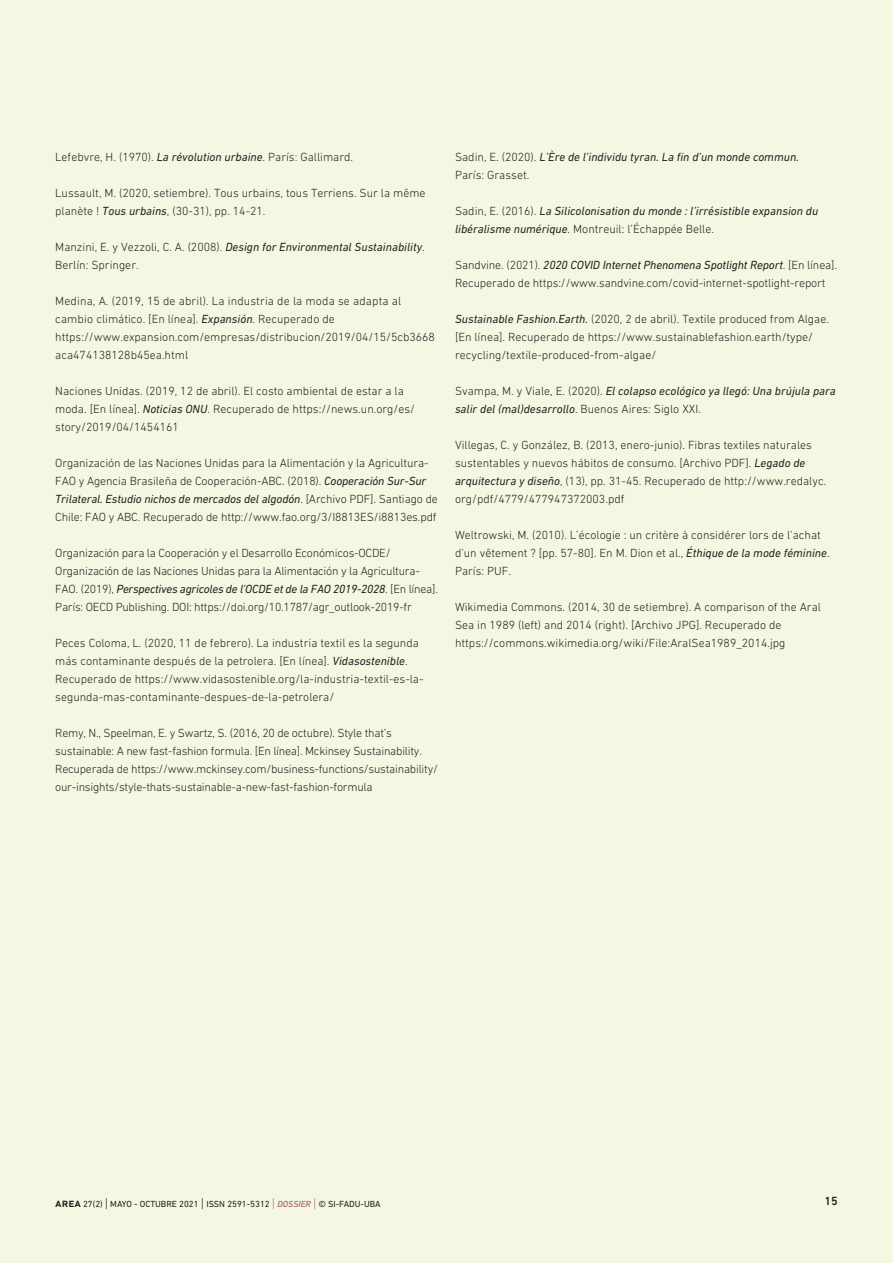
<style>
.page{position:relative;width:893px;height:1263px;background:#f4f8e2}
.page>*{position:absolute;margin:0;border:0;box-sizing:border-box;transform-origin:0 0}
._41__Referencias{font:300 12px/18px "DIN Next LT Pro";color:#231f20}
._41__Referencias-2{font:300 12px/18px "DIN Next LT Pro";letter-spacing:-.02em;color:#231f20}
._41__Referencias-3{font:italic 12px/18px "DIN Next LT Pro";color:#231f20}
.t1{font:500 12px "DIN Next LT Pro";color:#231f20}
.t2{font:9px "DIN Next LT Pro";color:#231f20}
.s1{font-weight:400;font-style:italic}
.s2{font-weight:300;font-style:normal}
.s3{font-weight:500;font-size:12px}
.s4{font-weight:300;font-size:13.5px}
.s5{font-weight:300;font-size:13.5px;color:#ad6f7f}
.s6{font-weight:500;font-style:italic;color:#ad6f7f}
</style>
<div class="page">
<p class="_41__Referencias" style="left:55px;top:148px;width:299px">Lefebvre, H. (1970). <span class="s1">La révolution urbaine</span>. París: Gallimard.</p>
<p class="_41__Referencias" style="left:55px;top:184px;width:372px">Lussault, M. (2020, setiembre). Tous urbains, tous Terriens. Sur la même planète ! <span class="s1">Tous urbains</span>, (30-31), pp. 14-21.</p>
<p class="_41__Referencias" style="left:55px;top:238px;width:371px">Manzini, E. y Vezzoli, C. A. (2008). <span class="s1">Design for Environmental Sustainability</span>.<br>Berlín: Springer.</p>
<p class="_41__Referencias" style="left:55px;top:292px;width:347px">Medina, A. (2019, 15 de abril). La industria de la moda se adapta al cambio climático. [En línea]. <span class="s1">Expansión</span>. Recuperado de</p>
<p class="_41__Referencias" style="left:55px;top:328px;width:381px">https://www.expansion.com/empresas/distribucion/2019/04/15/5cb3668 aca474138128b45ea.html</p>
<p class="_41__Referencias" style="left:55px;top:382px;width:361px">Naciones Unidas. (2019, 12 de abril). El costo ambiental de estar a la moda. [En línea]. <span class="s1">Noticias ONU</span>. Recuperado de https://news.un.org/es/ story/2019/04/1454161</p>
<p class="_41__Referencias" style="left:55px;top:454px;width:384px">Organización de las Naciones Unidas para la Alimentación y la Agricultura-FAO y Agencia Brasileña de Cooperación-ABC. (2018). <span class="s1">Cooperación Sur-Sur Trilateral. Estudio nichos de mercados del algodón</span>. [Archivo PDF]. Santiago de Chile: FAO y ABC. Recuperado de http://www.fao.org/3/I8813ES/i8813es.pdf</p>
<p class="_41__Referencias-2" style="left:55px;top:544px;width:384px">Organización para la Cooperación y el Desarrollo Económicos-OCDE/ Organización de las Naciones Unidas para la Alimentación y la Agricultura-FAO. (2019), <span class="s1">Perspectives agricoles de l’OCDE et de la FAO 2019-2028</span>. [En línea].<br>París: OECD Publishing. DOI: https://doi.org/10.1787/agr_outlook-2019-fr</p>
<p class="_41__Referencias" style="left:55px;top:634px;width:370px">Peces Coloma, L. (2020, 11 de febrero). La industria textil es la segunda más contaminante después de la petrolera. [En línea]. <span class="s1">Vidasostenible</span>.<br>Recuperado de https://www.vidasostenible.org/la-industria-textil-es-la&shy;segunda-mas-contaminante-despues-de-la-petrolera/</p>
<p class="_41__Referencias-2" style="left:55px;top:724px;width:384px">Remy, N., Speelman, E. y Swartz, S. (2016, 20 de octubre). Style that’s sustainable: A new fast-fashion formula. [En línea]. Mckinsey Sustainability.<br>Recuperada de https://www.mckinsey.com/business-functions/sustainability/ our-insights/style-thats-sustainable-a-new-fast-fashion-formula</p>
<p class="_41__Referencias-3" style="left:455px;top:148px;width:345px"><span class="s2">Sadin, E. (2020).</span> L’Ère de l’individu tyran. La fin d’un monde commun.<br><span class="s2">París: Grasset.</span></p>
<p class="_41__Referencias-3" style="left:455px;top:202px;width:365px"><span class="s2">Sadin, E. (2016).</span> La Silicolonisation du monde : l’irrésistible expansion du libéralisme numérique<span class="s2">. Montreuil: l’Échappée Belle.</span></p>
<p class="_41__Referencias" style="left:455px;top:256px;width:384px">Sandvine. (2021). <span class="s1">2020 COVID Internet Phenomena Spotlight Report</span>. [En línea].<br>Recuperado de https://www.sandvine.com/covid-internet-spotlight-report</p>
<p class="_41__Referencias" style="left:455px;top:310px;width:376px"><span class="s1">Sustainable Fashion.Earth.</span> (2020, 2 de abril). Textile produced from Algae. [En línea]. Recuperado de https://www.sustainablefashion.earth/type/ recycling/textile-produced-from-algae/</p>
<p class="_41__Referencias-3" style="left:455px;top:382px;width:382px"><span class="s2">Svampa, M. y Viale, E. (2020).</span> El colapso ecológico ya llegó: Una brújula para salir del (mal)desarrollo<span class="s2">. Buenos Aires: Siglo XXI.</span></p>
<p class="_41__Referencias" style="left:455px;top:436px;width:373px">Villegas, C. y González, B. (2013, enero-junio). Fibras textiles naturales sustentables y nuevos hábitos de consumo. [Archivo PDF]. <span class="s1">Legado de arquitectura y diseño</span>, (13), pp. 31-45. Recuperado de http://www.redalyc. org/pdf/4779/477947372003.pdf</p>
<p class="_41__Referencias" style="left:455px;top:526px;width:376px">Weltrowski, M. (2010). L’écologie : un critère à considérer lors de l’achat d’un vêtement ? [pp. 57-80]. En M. Dion et al., <span class="s1">Éthique de la mode féminine</span>.<br>París: PUF.</p>
<p class="_41__Referencias" style="left:455px;top:598px;width:367px">Wikimedia Commons. (2014, 30 de setiembre). A comparison of the Aral<br>Sea in 1989 (left) and 2014 (right). [Archivo JPG]. Recuperado de https://commons.wikimedia.org/wiki/File:AralSea1989_2014.jpg</p>
<p class="t2" style="left:55px;top:1198px;width:327px"><span class="s3">area</span> 27(2) <span class="s4">|</span> MAYO - OCTUBRE 2021 <span class="s4">|</span> ISSN 2591-5312 <span class="s5">|</span> <span class="s6">DOSSIER</span> <span class="s5">|</span> © SI-FADU-UBA</p>
<p class="t1" style="left:824px;top:1194px;width:15px">15</p>
</div>
